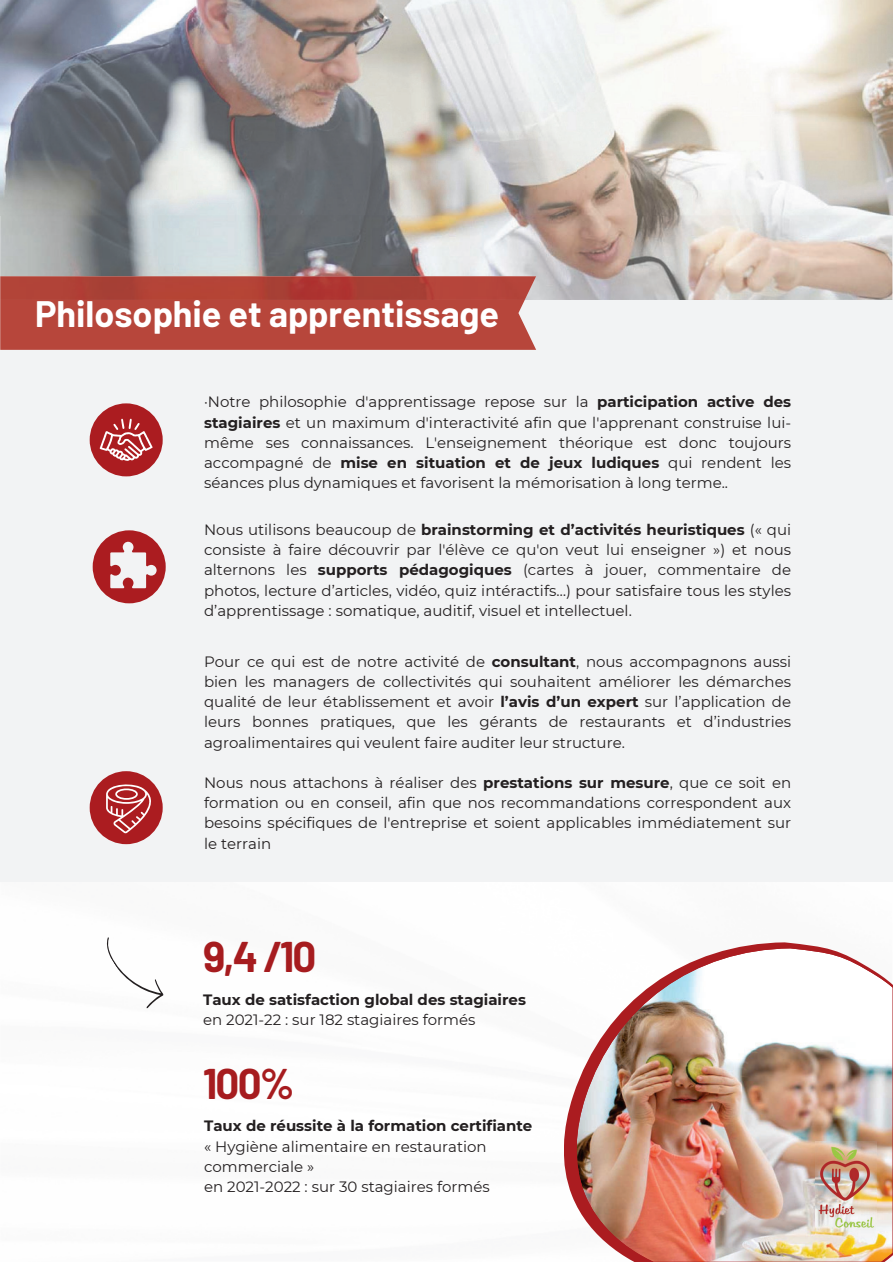
<style>
.page{position:relative;width:893px;height:1263px;background:#fff}
.page>*{position:absolute;margin:0;border:0;box-sizing:border-box;transform-origin:0 0}
.t1{font:700 42px "Barlow";color:#a61c1f}
.t2{font:700 36px "Barlow";color:#fff}
.t3{font:15px/20.2px "Montserrat";color:#231f20;text-align:justify}
.t4{font:700 15px "Montserrat";color:#231f20}
.s1{font-weight:700}
</style>
<div class="page">
<div style="left:0;top:215px;width:892px;height:667px;background:#f2f3f4"></div>
<img style="left:0;top:0;width:892px;height:300px">
<div style="left:90px;top:771px;width:73px;height:73px;background:#ab1c20;border-radius:50%"></div>
<div style="left:90px;top:403px;width:73px;height:73px;background:#ab1c20;border-radius:50%"></div>
<svg style="left:100px;top:419px;width:53px;height:42px"></svg>
<div style="left:93px;top:530px;width:73px;height:73px;background:#ab1c20;border-radius:50%"></div>
<svg style="left:106px;top:937px;width:57px;height:72px"></svg>
<svg style="left:564px;top:942px;width:260px;height:256px"></svg>
<img style="left:573px;top:948px;width:319px;height:314px">
<div style="left:0;top:300px;width:536px;height:50px;background:#b7463b"></div>
<img style="left:0;top:276px;width:536px;height:24px">
<img style="left:815px;top:1141px;width:62px;height:97px">
<svg style="left:106px;top:784px;width:45px;height:49px"></svg>
<svg style="left:110px;top:542px;width:46px;height:46px"></svg>
<h2 class="t2" style="left:35px;top:291px;width:466px">Philosophie et apprentissage</h2>
<p class="t3" style="left:204px;top:392px;width:588px">·Notre philosophie d'apprentissage repose sur la <span class="s1">participation active des stagiaires</span> et un maximum d'interactivité afin que l'apprenant construise lui&shy;même ses connaissances. L'enseignement théorique est donc toujours accompagné de <span class="s1">mise en situation et de jeux ludiques</span> qui rendent les séances plus dynamiques et favorisent la mémorisation à long terme..</p>
<p class="t3" style="left:204px;top:519px;width:588px">Nous utilisons beaucoup de <span class="s1">brainstorming et d’activités heuristiques</span> (« qui consiste à faire découvrir par l'élève ce qu'on veut lui enseigner ») et nous alternons les <span class="s1">supports pédagogiques</span> (cartes à jouer, commentaire de photos, lecture d’articles, vidéo, quiz intéractifs…) pour satisfaire tous les styles d’apprentissage : somatique, auditif, visuel et intellectuel.</p>
<p class="t3" style="left:204px;top:651px;width:588px">Pour ce qui est de notre activité de <span class="s1">consultant</span>, nous accompagnons aussi bien les managers de collectivités qui souhaitent améliorer les démarches qualité de leur établissement et avoir <span class="s1">l’avis d’un expert</span> sur l’application de leurs bonnes pratiques, que les gérants de restaurants et d’industries agroalimentaires qui veulent faire auditer leur structure.</p>
<p class="t3" style="left:204px;top:773px;width:588px">Nous nous attachons à réaliser des <span class="s1">prestations sur mesure</span>, que ce soit en formation ou en conseil, afin que nos recommandations correspondent aux besoins spécifiques de l'entreprise et soient applicables immédiatement sur le terrain</p>
<h1 class="t1" style="left:203px;top:930px;width:115px">9,4 /10</h1>
<p class="t4" style="left:203px;top:991px;width:324px">Taux de satisfaction global des stagiaires</p>
<p class="t3" style="left:203px;top:1010px;width:274px">en 2021-22 : sur 182 stagiaires formés</p>
<h1 class="t1" style="left:203px;top:1057px;width:93px">100%</h1>
<p class="t4" style="left:204px;top:1117px;width:330px">Taux de réussite à la formation certifiante</p>
<p class="t3" style="left:204px;top:1136px;width:287px;text-align:left">« Hygiène alimentaire en restauration commerciale »<br>en 2021-2022 : sur 30 stagiaires formés</p>
</div>
